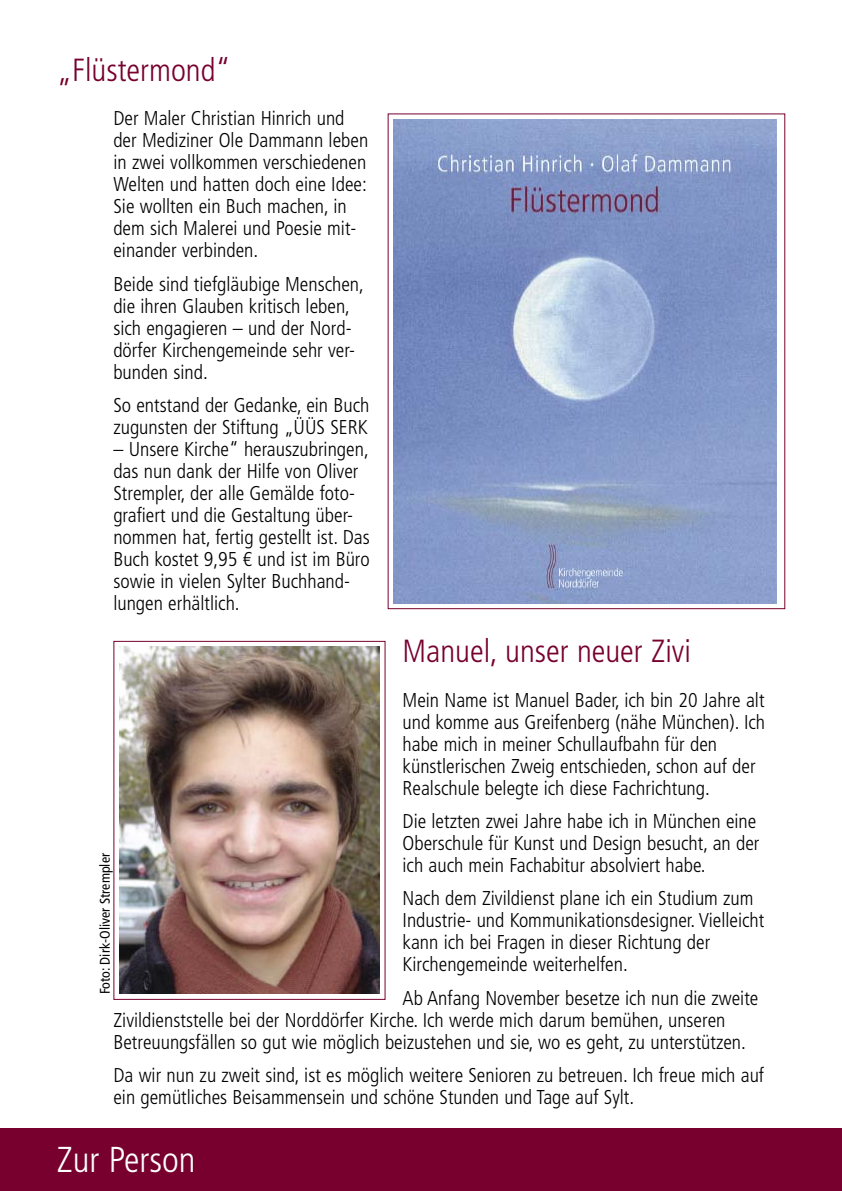
<style>
.page{position:relative;width:842px;height:1191px;background:#fff}
.page>*{position:absolute;margin:0;border:0;box-sizing:border-box;transform-origin:0 0}
.t1{font:300 condensed 36px "Frutiger";color:#fff}
.t2{font:300 condensed 32px "Frutiger";color:#77002e}
.t3{font:300 condensed 20px/22px "Frutiger";color:#000}
.t4{font:condensed 14px "Frutiger";color:#000}
</style>
<div class="page">
<div style="left:0;top:1128px;width:842px;height:63px;background:#77002e"></div>
<div style="left:113px;top:641px;width:273px;height:359px;border:1px solid #77002e"></div>
<img style="left:119px;top:646px;width:260px;height:347px">
<img style="left:393px;top:119px;width:384px;height:484px">
<h2 class="t2" style="left:57px;top:57px;width:176px">„Flüstermond“</h2>
<p class="t3" style="left:113px;top:109px;width:256px">Der Maler Christian Hinrich und der Mediziner Ole Dammann leben in zwei vollkommen verschiedenen<br>Welten und hatten doch eine Idee:<br>Sie wollten ein Buch machen, in dem sich Malerei und Poesie mit&shy;einander verbinden.</p>
<p class="t3" style="left:113px;top:274px;width:252px">Beide sind tiefgläubige Menschen, die ihren Glauben kritisch leben, sich engagieren – und der Nord&shy;dörfer Kirchengemeinde sehr ver&shy;bunden sind.</p>
<p class="t3" style="left:113px;top:396px;width:257px">So entstand der Gedanke, ein Buch zugunsten der Stiftung „ÜÜS SERK</p>
<p class="t3" style="left:113px;top:440px;width:258px">– Unsere Kirche“ herauszubringen, das nun dank der Hilfe von Oliver<br>Strempler, der alle Gemälde foto&shy;grafiert und die Gestaltung über&shy;nommen hat, fertig gestellt ist. Das<br>Buch kostet 9,95 € und ist im Büro sowie in vielen Sylter Buchhand&shy;lungen erhältlich.</p>
<h2 class="t2" style="left:403px;top:638px;width:290px">Manuel, unser neuer Zivi</h2>
<p class="t3" style="left:403px;top:690px;width:364px">Mein Name ist Manuel Bader, ich bin 20 Jahre alt und komme aus Greifenberg (nähe München). Ich habe mich in meiner Schullaufbahn für den künstlerischen Zweig entschieden, schon auf der Realschule belegte ich diese Fachrichtung.</p>
<p class="t3" style="left:403px;top:811px;width:358px">Die letzten zwei Jahre habe ich in München eine<br>Oberschule für Kunst und Design besucht, an der ich auch mein Fachabitur absolviert habe.</p>
<p class="t3" style="left:403px;top:889px;width:363px">Nach dem Zivildienst plane ich ein Studium zum Industrie- und Kommunikationsdesigner. Vielleicht kann ich bei Fragen in dieser Richtung der Kirchengemeinde weiterhelfen.</p>
<p class="t3" style="left:113px;top:988px;width:646px;text-indent:289px">Ab Anfang November besetze ich nun die zweite<br>Zivildienststelle bei der Norddörfer Kirche. Ich werde mich darum bemühen, unseren<br>Betreuungsfällen so gut wie möglich beizustehen und sie, wo es geht, zu unterstützen.</p>
<p class="t3" style="left:113px;top:1065px;width:652px">Da wir nun zu zweit sind, ist es möglich weitere Senioren zu betreuen. Ich freue mich auf ein gemütliches Beisammensein und schöne Stunden und Tage auf Sylt.</p>
<p class="t4" style="left:99px;top:994px;width:143px;rotate:-90deg">Foto: Dirk-Oliver Strempler</p>
<h1 class="t1" style="left:57px;top:1144px;width:140px">Zur Person</h1>
</div>
